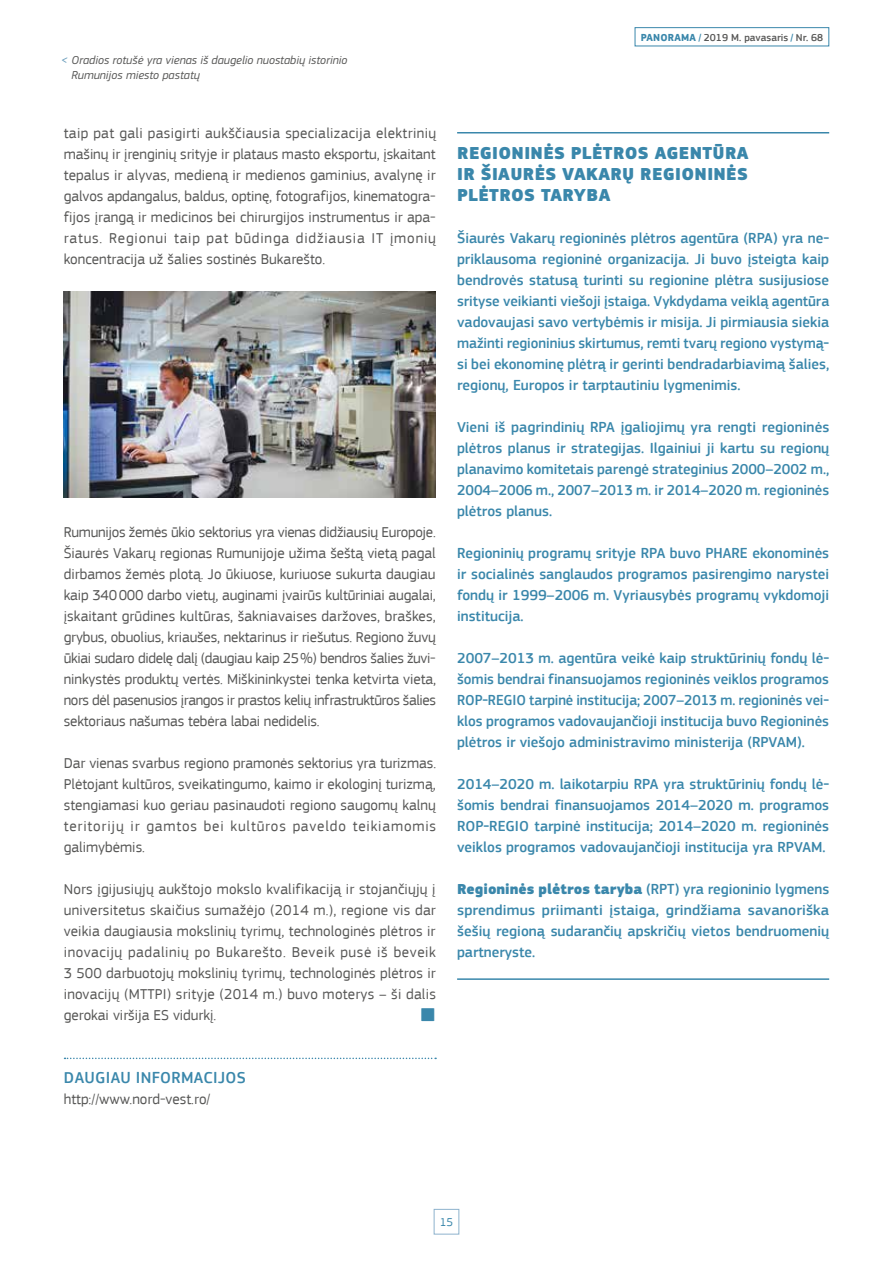
<style>
.page{position:relative;width:893px;height:1263px;background:#fff}
.page>*{position:absolute;margin:0;border:0;box-sizing:border-box;transform-origin:0 0}
.t1{font:900 18px/21px "EC Square Sans Pro";letter-spacing:.02em;color:#3a87ab;text-align:justify}
.t2{font:500 16.5px "EC Square Sans Pro";letter-spacing:.02em;color:#3a87ab}
.t3{font:15px/21px "EC Square Sans Pro";color:#575756;text-align:justify}
.t4{font:500 15px/21px "EC Square Sans Pro";color:#3a87ab;text-align:justify}
.t5{font:italic 12px/15px "EC Square Sans Pro";color:#575756}
.t6{font:12px "EC Square Sans Pro";color:#3a87ab}
.t7{font:500 10.5px "EC Square Sans Pro";color:#575756}
.s1{color:#689cbb}
.s2{font-weight:700;color:#3a87ab}
.s3{color:#3a87ab}
.s4{font-weight:900}
</style>
<div class="page">
<div style="left:434px;top:1209px;width:25px;height:25px;border:1px solid #8eb3cd"></div>
<div style="left:635px;top:27px;width:194px;height:19px;border:1px solid #3a87ab"></div>
<svg style="left:65px;top:1057px;width:371px;height:2px"></svg>
<hr style="left:457px;top:132px;width:372px;height:1px;background:#3a87ab">
<hr style="left:457px;top:978px;width:372px;height:2px;background:#3a87ab">
<img style="left:64px;top:291px;width:372px;height:206px">
<p class="t5" style="left:72px;top:53px;width:277px;text-indent:-10px"><span class="s1">&lt;</span> Oradios rotušė yra vienas iš daugelio nuostabių istorinio<br>Rumunijos miesto pastatų</p>
<p class="t3" style="left:64px;top:123px;width:374px">taip pat gali pasigirti aukščiausia specializacija elektrinių mašinų ir įrenginių srityje ir plataus masto eksportu, įskaitant tepalus ir alyvas, medieną ir medienos gaminius, avalynę ir galvos apdangalus, baldus, optinę, fotografijos, kinematogra&shy;fijos įrangą ir medicinos bei chirurgijos instrumentus ir apa&shy;ratus. Regionui taip pat būdinga didžiausia IT įmonių koncentracija už šalies sostinės Bukarešto.</p>
<p class="t3" style="left:64px;top:522px;width:374px">Rumunijos žemės ūkio sektorius yra vienas didžiausių Europoje.<br>Šiaurės Vakarų regionas Rumunijoje užima šeštą vietą pagal dirbamos žemės plotą. Jo ūkiuose, kuriuose sukurta daugiau kaip 340000 darbo vietų, auginami įvairūs kultūriniai augalai, įskaitant grūdines kultūras, šakniavaises daržoves, braškes, grybus, obuolius, kriaušes, nektarinus ir riešutus. Regiono žuvų ūkiai sudaro didelę dalį (daugiau kaip 25%) bendros šalies žuvi&shy;ninkystės produktų vertės. Miškininkystei tenka ketvirta vieta, nors dėl pasenusios įrangos ir prastos kelių infrastruktūros šalies sektoriaus našumas tebėra labai nedidelis.</p>
<p class="t3" style="left:64px;top:753px;width:374px">Dar vienas svarbus regiono pramonės sektorius yra turizmas.<br>Plėtojant kultūros, sveikatingumo, kaimo ir ekologinį turizmą, stengiamasi kuo geriau pasinaudoti regiono saugomų kalnų teritorijų ir gamtos bei kultūros paveldo teikiamomis galimybėmis.</p>
<p class="t3" style="left:64px;top:879px;width:374px">Nors įgijusiųjų aukštojo mokslo kvalifikaciją ir stojančiųjų į universitetus skaičius sumažėjo (2014 m.), regione vis dar veikia daugiausia mokslinių tyrimų, technologinės plėtros ir inovacijų padalinių po Bukarešto. Beveik pusė iš beveik 3 500 darbuotojų mokslinių tyrimų, technologinės plėtros ir inovacijų (MTTPI) srityje (2014 m.) buvo moterys – ši dalis gerokai viršija ES vidurkį.</p>
<p class="t2" style="left:64px;top:1068px;width:183px">DAUGIAU INFORMACIJOS</p>
<p class="t3" style="left:64px;top:1089px;width:148px">http://www.nord-vest.ro/</p>
<p class="t7" style="left:641px;top:31px;width:184px"><span class="s2">PANORAMA</span> <span class="s3">/</span> 2019 M. pavasaris <span class="s3">/</span> Nr. 68</p>
<p class="t1" style="left:457px;top:143px;width:293px">REGIONINĖS PLĖTROS AGENTŪRA IR ŠIAURĖS VAKARŲ REGIONINĖS PLĖTROS TARYBA</p>
<p class="t4" style="left:457px;top:228px;width:374px">Šiaurės Vakarų regioninės plėtros agentūra (RPA) yra ne&shy;priklausoma regioninė organizacija. Ji buvo įsteigta kaip bendrovės statusą turinti su regionine plėtra susijusiose srityse veikianti viešoji įstaiga. Vykdydama veiklą agentūra vadovaujasi savo vertybėmis ir misija. Ji pirmiausia siekia mažinti regioninius skirtumus, remti tvarų regiono vystymą&shy;si bei ekonominę plėtrą ir gerinti bendradarbiavimą šalies, regionų, Europos ir tarptautiniu lygmenimis.</p>
<p class="t4" style="left:457px;top:417px;width:374px">Vieni iš pagrindinių RPA įgaliojimų yra rengti regioninės plėtros planus ir strategijas. Ilgainiui ji kartu su regionų planavimo komitetais parengė strateginius 2000–2002 m., 2004–2006 m., 2007–2013 m. ir 2014–2020 m. regioninės plėtros planus.</p>
<p class="t4" style="left:457px;top:543px;width:374px">Regioninių programų srityje RPA buvo PHARE ekonominės ir socialinės sanglaudos programos pasirengimo narystei fondų ir 1999–2006 m. Vyriausybės programų vykdomoji institucija.</p>
<p class="t4" style="left:457px;top:648px;width:374px">2007–2013 m. agentūra veikė kaip struktūrinių fondų lė&shy;šomis bendrai finansuojamos regioninės veiklos programos ROP-REGIO tarpinė institucija; 2007–2013 m. regioninės vei&shy;klos programos vadovaujančioji institucija buvo Regioninės plėtros ir viešojo administravimo ministerija (RPVAM).</p>
<p class="t4" style="left:457px;top:774px;width:374px">2014–2020 m. laikotarpiu RPA yra struktūrinių fondų lė&shy;šomis bendrai finansuojamos 2014–2020 m. programos ROP-REGIO tarpinė institucija; 2014–2020 m. regioninės veiklos programos vadovaujančioji institucija yra RPVAM.</p>
<p class="t4" style="left:457px;top:879px;width:374px"><span class="s4">Regioninės plėtros taryba</span> (RPT) yra regioninio lygmens sprendimus priimanti įstaiga, grindžiama savanoriška šešių regioną sudarančių apskričių vietos bendruomenių partneryste.</p>
<p class="t6" style="left:440px;top:1215px;width:15px">15</p>
</div>
